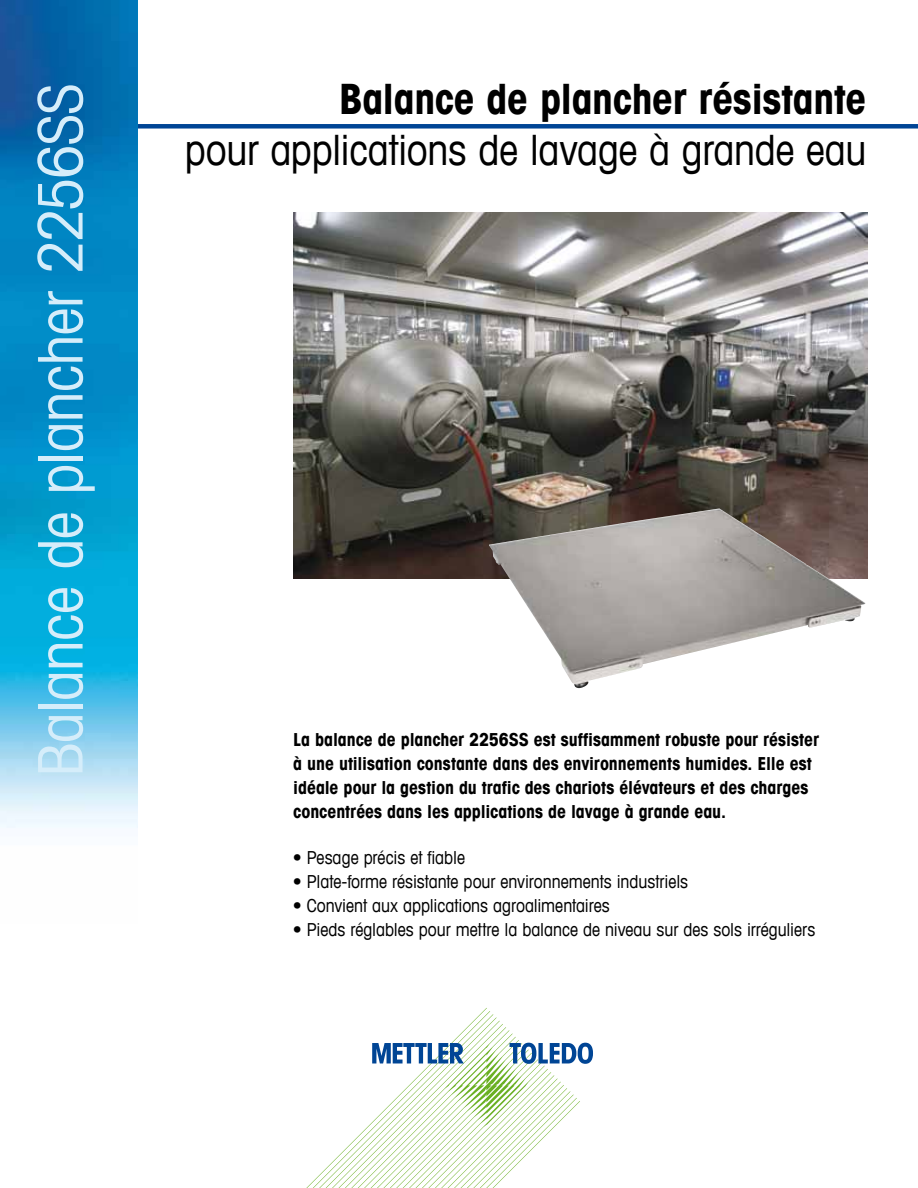
<style>
.page{position:relative;width:918px;height:1188px;background:#fff}
.page>*{position:absolute;margin:0;border:0;box-sizing:border-box;transform-origin:0 0}
.t1{font:condensed 61.5px "Avant Garde Com";letter-spacing:-.01em;color:#d5edfa}
.t2{font:condensed 42px "Avant Garde Com";letter-spacing:-.005em;color:#000}
.t3{font:700 condensed 42px "Avant Garde Com";letter-spacing:-.01em;color:#000}
.t4{font:700 condensed 18px/24px "Avant Garde Com";letter-spacing:-.005em;color:#000}
.t5{font:condensed 18px "Avant Garde Com";letter-spacing:-.005em;color:#000}
</style>
<div class="page">
<svg style="left:306px;top:1008px;width:287px;height:180px"></svg>
<div style="left:116px;top:124px;width:802px;height:5px;background:#004595"></div>
<img style="left:0;top:0;width:138px;height:828px">
<img style="left:293px;top:213px;width:575px;height:365px">
<img style="left:489px;top:508px;width:376px;height:180px">
<h1 class="t1" style="left:22px;top:777px;width:694px;rotate:-90deg">Balance de plancher 2256SS</h1>
<h2 class="t3" style="left:339px;top:72px;width:529px">Balance de plancher résistante</h2>
<h2 class="t2" style="left:185px;top:124px;width:683px">pour applications de lavage à grande eau</h2>
<p class="t4" style="left:293px;top:727px;width:527px">La balance de plancher 2256SS est suffisamment robuste pour résister à une utilisation constante dans des environnements humides. Elle est idéale pour la gestion du trafic des chariots élévateurs et des charges concentrées dans les applications de lavage à grande eau.</p>
<p class="t5" style="left:293px;top:846px;width:174px">• Pesage précis et fiable</p>
<p class="t5" style="left:293px;top:870px;width:397px">• Plate-forme résistante pour environnements industriels</p>
<p class="t5" style="left:293px;top:894px;width:318px">• Convient aux applications agroalimentaires</p>
<p class="t5" style="left:293px;top:918px;width:524px">• Pieds réglables pour mettre la balance de niveau sur des sols irréguliers</p>
</div>
